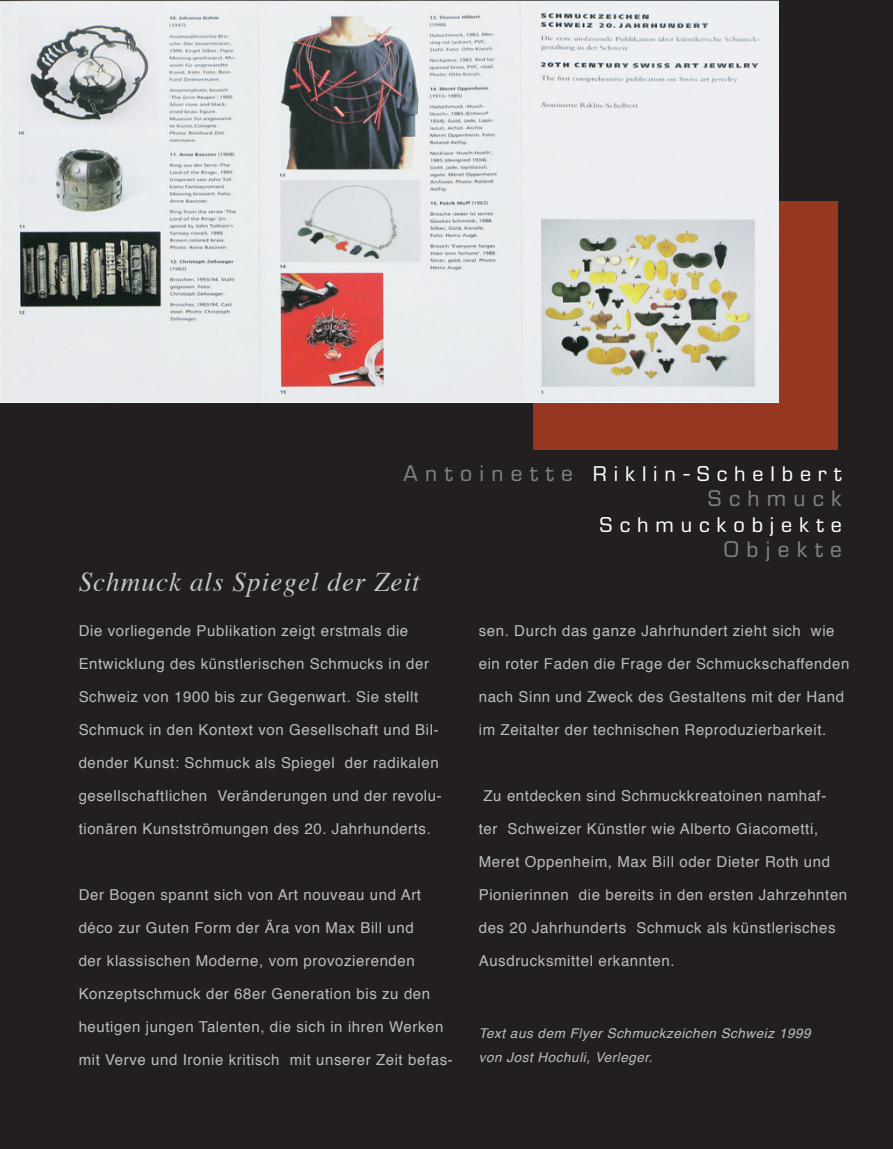
<style>
.page{position:relative;width:893px;height:1149px;background:#fff}
.page>*{position:absolute;margin:0;border:0;box-sizing:border-box;transform-origin:0 0}
.t1{font:italic 27px "Times";letter-spacing:.04em;color:#c5c6c8}
.t2{font:22.2px "EU20";letter-spacing:.34em;color:#808285}
.t3{font:21px "EU20";letter-spacing:.34em;color:#fff}
.t4{font:15px "Helvetica";letter-spacing:.04em;color:#bcbdc0}
.t5{font:italic 13.5px/24px "Helvetica";letter-spacing:.04em;color:#bcbdc0}
.s1{font-size:22.2px;color:#808285}
</style>
<div class="page">
<div style="left:0;top:0;width:893px;height:1148px;background:#231f20"></div>
<div style="left:534px;top:201px;width:304px;height:249px;background:#97371f"></div>
<img style="left:0;top:0;width:778px;height:402px">
<h3 class="t3" style="left:403px;top:461px;width:440px"><span class="s1">Antoinette</span> Riklin-Schelbert</h3>
<h2 class="t2" style="left:708px;top:486px;width:135px">Schmuck</h2>
<h3 class="t3" style="left:600px;top:512px;width:243px">Schmuckobjekte</h3>
<h2 class="t2" style="left:723px;top:537px;width:120px">Objekte</h2>
<h1 class="t1" style="left:79px;top:558px;width:343px">Schmuck als Spiegel der Zeit</h1>
<p class="t4" style="left:79px;top:619px;width:331px">Die vorliegende Publikation zeigt erstmals die</p>
<p class="t4" style="left:79px;top:652px;width:352px">Entwicklung des künstlerischen Schmucks in der</p>
<p class="t4" style="left:79px;top:685px;width:341px">Schweiz von 1900 bis zur Gegenwart. Sie stellt</p>
<p class="t4" style="left:79px;top:718px;width:362px">Schmuck in den Kontext von Gesellschaft und Bil-</p>
<p class="t4" style="left:79px;top:751px;width:362px">dender Kunst: Schmuck als Spiegel der radikalen</p>
<p class="t4" style="left:79px;top:784px;width:365px">gesellschaftlichen Veränderungen und der revolu-</p>
<p class="t4" style="left:79px;top:817px;width:354px">tionären Kunstströmungen des 20. Jahrhunderts.</p>
<p class="t4" style="left:79px;top:883px;width:344px">Der Bogen spannt sich von Art nouveau und Art</p>
<p class="t4" style="left:79px;top:916px;width:337px">déco zur Guten Form der Ära von Max Bill und</p>
<p class="t4" style="left:79px;top:949px;width:338px">der klassischen Moderne, vom provozierenden</p>
<p class="t4" style="left:79px;top:982px;width:353px">Konzeptschmuck der 68er Generation bis zu den</p>
<p class="t4" style="left:79px;top:1015px;width:366px">heutigen jungen Talenten, die sich in ihren Werken</p>
<p class="t4" style="left:79px;top:1048px;width:376px">mit Verve und Ironie kritisch mit unserer Zeit befas-</p>
<p class="t4" style="left:479px;top:619px;width:357px">sen. Durch das ganze Jahrhundert zieht sich wie</p>
<p class="t4" style="left:479px;top:652px;width:372px">ein roter Faden die Frage der Schmuckschaffenden</p>
<p class="t4" style="left:479px;top:685px;width:367px">nach Sinn und Zweck des Gestaltens mit der Hand</p>
<p class="t4" style="left:479px;top:718px;width:349px">im Zeitalter der technischen Reproduzierbarkeit.</p>
<p class="t4" style="left:483px;top:784px;width:344px">Zu entdecken sind Schmuckkreatoinen namhaf-</p>
<p class="t4" style="left:479px;top:817px;width:341px">ter Schweizer Künstler wie Alberto Giacometti,</p>
<p class="t4" style="left:479px;top:850px;width:353px">Meret Oppenheim, Max Bill oder Dieter Roth und</p>
<p class="t4" style="left:479px;top:883px;width:370px">Pionierinnen die bereits in den ersten Jahrzehnten</p>
<p class="t4" style="left:479px;top:916px;width:358px">des 20 Jahrhunderts Schmuck als künstlerisches</p>
<p class="t4" style="left:479px;top:949px;width:197px">Ausdrucksmittel erkannten.</p>
<p class="t5" style="left:479px;top:1021px;width:333px">Text aus dem Flyer Schmuckzeichen Schweiz 1999 von Jost Hochuli, Verleger.</p>
</div>
